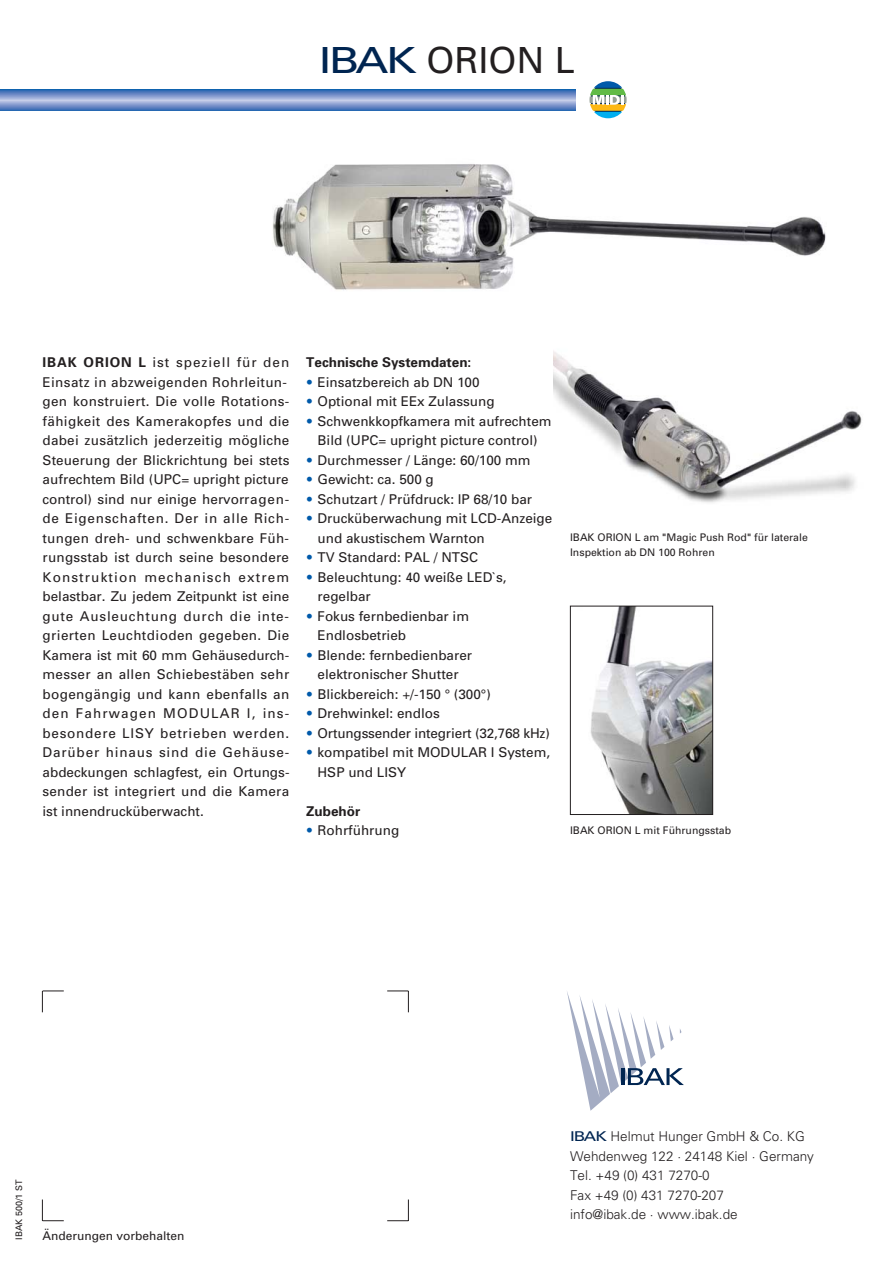
<style>
.page{position:relative;width:893px;height:1262px;background:#fff}
.page>*{position:absolute;margin:0;border:0;box-sizing:border-box;transform-origin:0 0}
.t1{font:36px "Univers";color:#231f20}
.t2{font:13.5px/19.5px "Univers";letter-spacing:.025em;color:#231f20}
.t3{font:13.5px/19.5px "Univers";color:#231f20}
.t4{font:300 13.5px/19.5px "Univers";color:#231f20}
.t5{font:700 13.5px "Univers";color:#231f20}
.t6{font:12px "Univers";color:#231f20}
.t7{font:10.5px/15px "Univers";color:#231f20}
.t8{font:9px "Univers";color:#231f20}
.s1{color:#002551}
.s2{font-weight:700}
.s3{font-weight:900;color:#005aaa}
.s4{font-weight:400;color:#002551}
</style>
<div class="page">
<img style="left:553px;top:351px;width:309px;height:152px">
<img style="left:273px;top:164px;width:553px;height:126px">
<img style="left:590px;top:608px;width:121px;height:204px">
<div style="left:570px;top:606px;width:143px;height:208px;border:1px solid #231f20"></div>
<svg style="left:0;top:89px;width:575px;height:22px;background:#7292c9"></svg>
<svg style="left:42px;top:990px;width:22px;height:22px"></svg>
<svg style="left:42px;top:1199px;width:22px;height:22px"></svg>
<svg style="left:387px;top:990px;width:22px;height:22px"></svg>
<svg style="left:387px;top:1199px;width:22px;height:22px"></svg>
<svg style="left:567px;top:992px;width:117px;height:118px"></svg>
<svg style="left:589px;top:81px;width:37px;height:37px"></svg>
<h1 class="t1" style="left:319px;top:47px;width:257px"><span class="s1">IBAK</span> ORION L</h1>
<p class="t2" style="left:43px;top:354px;width:248px"><span class="s2">IBAK ORION L</span> ist speziell für den Einsatz in abzweigenden Rohrleitun&shy;gen konstruiert. Die volle Rotations&shy;fähigkeit des Kamerakopfes und die dabei zusätzlich jederzeitig mögliche Steuerung der Blickrichtung bei stets aufrechtem Bild (UPC= upright picture control) sind nur einige hervorragen&shy;de Eigenschaften. Der in alle Rich&shy;tungen dreh- und schwenkbare Füh&shy;rungsstab ist durch seine besondere Konstruktion mechanisch extrem belastbar. Zu jedem Zeitpunkt ist eine gute Ausleuchtung durch die inte&shy;grierten Leuchtdioden gegeben. Die Kamera ist mit 60 mm Gehäusedurch&shy;messer an allen Schiebestäben sehr bogengängig und kann ebenfalls an den Fahrwagen MODULAR I, ins&shy;besondere LISY betrieben werden.<br>Darüber hinaus sind die Gehäuse&shy;abdeckungen schlagfest, ein Ortungs&shy;sender ist integriert und die Kamera ist innendrucküberwacht.</p>
<p class="t5" style="left:306px;top:357px;width:167px">Technische Systemdaten:</p>
<p class="t3" style="left:306px;top:373px;width:175px"><span class="s3">•</span> Einsatzbereich ab DN 100</p>
<p class="t3" style="left:306px;top:393px;width:190px"><span class="s3">•</span> Optional mit EEx Zulassung</p>
<p class="t3" style="left:306px;top:412px;width:247px;text-align:center"><span class="s3">•</span> Schwenkkopfkamera mit aufrechtem<br>Bild (UPC= upright picture control)</p>
<p class="t3" style="left:306px;top:451px;width:226px"><span class="s3">•</span> Durchmesser / Länge: 60/100 mm</p>
<p class="t3" style="left:306px;top:471px;width:129px"><span class="s3">•</span> Gewicht: ca. 500 g</p>
<p class="t3" style="left:306px;top:490px;width:227px"><span class="s3">•</span> Schutzart / Prüfdruck: IP 68/10 bar</p>
<p class="t3" style="left:317px;top:510px;width:236px;text-indent:-11px"><span class="s3">•</span> Drucküberwachung mit LCD-Anzeige und akustischem Warnton</p>
<p class="t3" style="left:306px;top:549px;width:173px"><span class="s3">•</span> TV Standard: PAL / NTSC</p>
<p class="t3" style="left:317px;top:568px;width:191px;text-indent:-11px"><span class="s3">•</span> Beleuchtung: 40 weiße LED`s, regelbar</p>
<p class="t3" style="left:317px;top:607px;width:153px;text-indent:-11px"><span class="s3">•</span> Fokus fernbedienbar im<br>Endlosbetrieb</p>
<p class="t3" style="left:306px;top:646px;width:167px;text-align:center"><span class="s3">•</span> Blende: fernbedienbarer elektronischer Shutter</p>
<p class="t3" style="left:306px;top:685px;width:186px"><span class="s3">•</span> Blickbereich: +/-150 ° (300°)</p>
<p class="t3" style="left:306px;top:705px;width:135px"><span class="s3">•</span> Drehwinkel: endlos</p>
<p class="t3" style="left:306px;top:724px;width:245px"><span class="s3">•</span> Ortungssender integriert (32,768 kHz)</p>
<p class="t3" style="left:317px;top:744px;width:234px;text-indent:-11px"><span class="s3">•</span> kompatibel mit MODULAR I System,<br>HSP und LISY</p>
<p class="t5" style="left:306px;top:806px;width:55px">Zubehör</p>
<p class="t3" style="left:306px;top:822px;width:94px"><span class="s3">•</span> Rohrführung</p>
<p class="t7" style="left:570px;top:531px;width:239px">IBAK ORION L am "Magic Push Rod" für laterale<br>Inspektion ab DN 100 Rohren</p>
<p class="t7" style="left:570px;top:823px;width:162px">IBAK ORION L mit Führungsstab</p>
<p class="t8" style="left:16px;top:1239px;width:62px;rotate:-90deg">IBAK 500/1 ST</p>
<p class="t6" style="left:43px;top:1231px;width:143px">Änderungen vorbehalten</p>
<p class="t4" style="left:570px;top:1127px;width:245px"><span class="s4">IBAK</span> Helmut Hunger GmbH &amp; Co. KG<br>Wehdenweg 122 · 24148 Kiel · Germany<br>Tel. +49 (0) 431 7270-0<br>Fax +49 (0) 431 7270-207<br>info@ibak.de · www.ibak.de</p>
</div>
